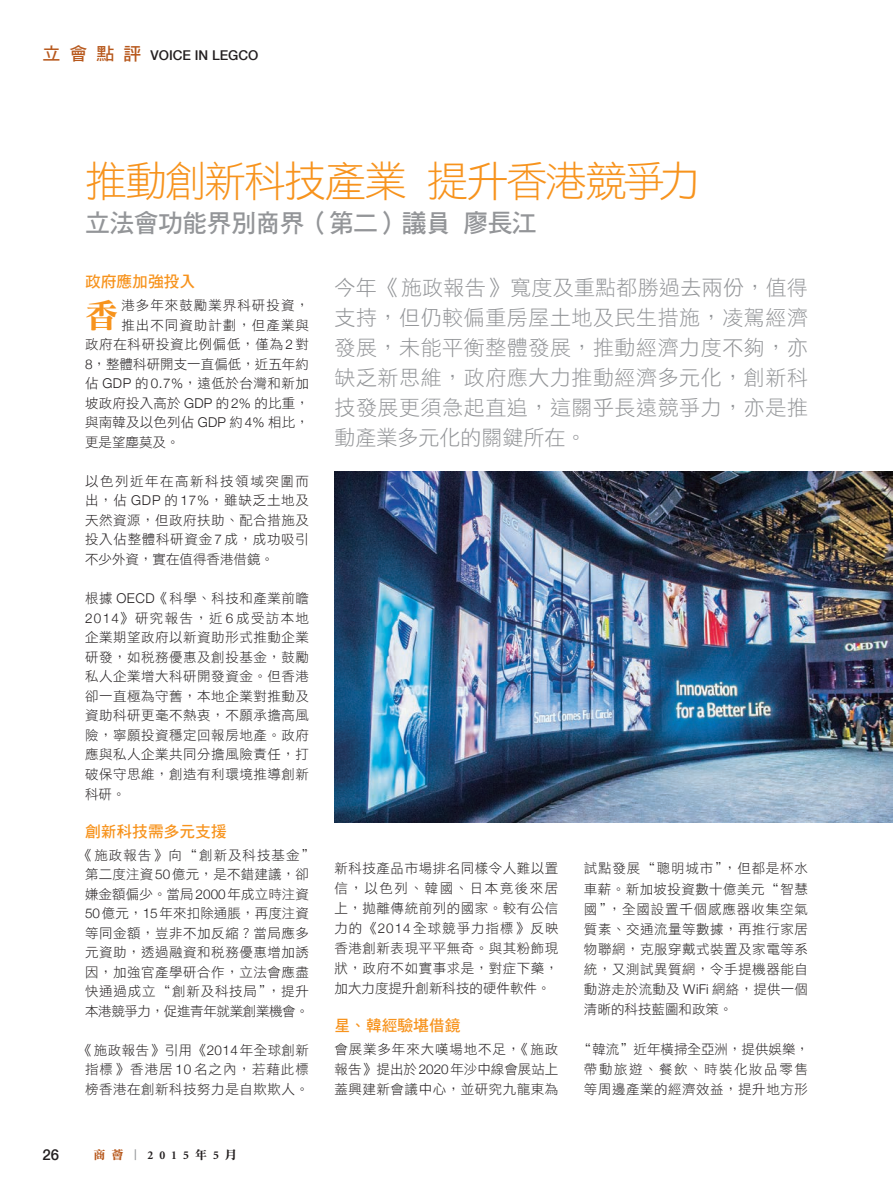
<style>
.page{position:relative;width:893px;height:1191px;background:#fff}
.page>*{position:absolute;margin:0;border:0;box-sizing:border-box;transform-origin:0 0}
.t1{font:42px "DF Hei Std W3";letter-spacing:-.055em;color:#f7931d}
.t2{font:33px "DF Li Song Std W7";color:#f7931d}
.t3{font:25.5px "DF Hei Std W7";letter-spacing:-.025em;color:#939598}
.t4{font:21px/30px "DF Hei Std W3";letter-spacing:.025em;color:#939598;text-align:justify}
.t5{font:15.75px "DF Hei Std W7";color:#f7931d}
.t6{font:500 15px "Helvetica Neue";color:#231f20}
.t7{font:13.5px/19.5px "DF Hei Std W3";letter-spacing:.04em;color:#231f20;text-align:justify}
.t8{font:13.5px "DF Hei Std W3";letter-spacing:.015em;color:#231f20}
.t9{font:13.5px "DF Hei Std W3";letter-spacing:.075em;color:#231f20}
.t10{font:13.5px "DF Hei Std W3";color:#231f20}
.t11{font:500 13.5px "Helvetica Neue";color:#231f20}
.t12{font:700 12px "Minion";color:#231f20}
.s1{font-family:"DF Hei Std W7";font-weight:400;font-size:18px;color:#b7581c}
.s2{font-family:"Helvetica Neue";font-weight:300}
.s3{font-family:"DF Li Song Std W7";font-weight:400;color:#b7581c}
.s4{font-family:"DF Li Song Std W7";font-weight:400;color:#939598}
.s5{font-family:"DF Li Song Std W7";font-weight:400}
</style>
<div class="page">
<img style="left:334px;top:472px;width:559px;height:351px">
<p class="t11" style="left:43px;top:44px;width:218px"><span class="s1">立會點評</span> VOICE IN LEGCO</p>
<h1 class="t1" style="left:85px;top:158px;width:617px">推動創新科技產業 提升香港競爭力</h1>
<h3 class="t3" style="left:85px;top:209px;width:453px">立法會功能界別商界（第二）議員 廖長江</h3>
<p class="t5" style="left:85px;top:273px;width:112px">政府應加強投入</p>
<h2 class="t2" style="left:85px;top:297px;width:34px">香</h2>
<p class="t9" style="left:121px;top:298px;width:189px">港多年來鼓勵業界科研投資，</p>
<p class="t9" style="left:121px;top:317px;width:189px">推出不同資助計劃，但產業與</p>
<p class="t7" style="left:85px;top:334px;width:225px">政府在科研投資比例偏低，僅為 <span class="s2">2</span> 對</p>
<p class="t10" style="left:85px;top:356px;width:225px"><span class="s2">8</span>，整體科研開支一直偏低，近五年約</p>
<p class="t7" style="left:85px;top:373px;width:225px">佔 <span class="s2">GDP</span> 的<span class="s2">0.7%</span>，遠低於台灣和新加</p>
<p class="t8" style="left:85px;top:395px;width:225px">坡政府投入高於 <span class="s2">GDP</span> 的<span class="s2">2%</span> 的比重，</p>
<p class="t8" style="left:85px;top:415px;width:225px">與南韓及以色列佔 <span class="s2">GDP</span> 約<span class="s2">4%</span> 相比，</p>
<p class="t7" style="left:85px;top:432px;width:96px">更是望塵莫及。</p>
<p class="t7" style="left:85px;top:471px;width:225px">以色列近年在高新科技領域突圍而出，佔 <span class="s2">GDP</span> 的 <span class="s2">17%</span>，雖缺乏土地及天然資源，但政府扶助、配合措施及投入佔整體科研資金 <span class="s2">7</span> 成，成功吸引不少外資，實在值得香港借鏡。</p>
<p class="t7" style="left:85px;top:588px;width:225px">根據 <span class="s2">OECD</span> 《科學、科技和產業前瞻<span class="s2">2014</span>》研究報告，近 <span class="s2">6</span> 成受訪本地企業期望政府以新資助形式推動企業研發，如稅務優惠及創投基金，鼓勵私人企業增大科研開發資金。但香港卻一直極為守舊，本地企業對推動及資助科研更毫不熱衷，不願承擔高風險，寧願投資穩定回報房地產。政府應與私人企業共同分擔風險責任，打破保守思維，創造有利環境推導創新科研。</p>
<p class="t5" style="left:85px;top:822px;width:143px">創新科技需多元支援</p>
<p class="t7" style="left:78px;top:844px;width:239px;text-align:center">《施政報告》向“創新及科技基金”第二度注資<span class="s2">50</span>億元，是不錯建議，卻嫌金額偏少。當局<span class="s2">2000</span>年成立時注資<br><span class="s2">50</span>億元，<span class="s2">15</span>年來扣除通脹，再度注資等同金額，豈非不加反縮？當局應多元資助，透過融資和稅務優惠增加誘因，加強官產學研合作，立法會應盡快通過成立“ 創新及科技局 ”，提升本港競爭力，促進青年就業創業機會。</p>
<p class="t7" style="left:78px;top:1040px;width:232px;text-align:center">《施政報告》引用《<span class="s2">2014</span>年全球創新指標》香港居 <span class="s2">10</span> 名之內，若藉此標榜香港在創新科技努力是自欺欺人。</p>
<p class="t6" style="left:43px;top:1142px;width:18px">26</p>
<p class="t12" style="left:94px;top:1148px;width:145px"><span class="s3">商薈</span><span class="s4">︱</span>2015<span class="s5">年</span>5<span class="s5">月</span></p>
<h3 class="t4" style="left:334px;top:272px;width:475px">今年《施政報告》寬度及重點都勝過去兩份，值得支持，但仍較偏重房屋土地及民生措施，凌駕經濟發展，未能平衡整體發展，推動經濟力度不夠，亦缺乏新思維，政府應大力推動經濟多元化，創新科技發展更須急起直追，這關乎長遠競爭力，亦是推動產業多元化的關鍵所在。</h3>
<p class="t7" style="left:335px;top:858px;width:225px">新科技產品市場排名同樣令人難以置信，以色列、韓國、日本竟後來居上，拋離傳統前列的國家。較有公信力的《<span class="s2">2014</span> 全球競爭力指標》反映香港創新表現平平無奇。與其粉飾現狀，政府不如實事求是，對症下藥，加大力度提升創新科技的硬件軟件。</p>
<p class="t5" style="left:334px;top:1017px;width:127px">星、韓經驗堪借鏡</p>
<p class="t7" style="left:334px;top:1039px;width:225px">會展業多年來大嘆場地不足，《施政報告》提出於<span class="s2">2020</span>年沙中線會展站上蓋興建新會議中心，並研究九龍東為</p>
<p class="t7" style="left:584px;top:858px;width:225px;line-height:20.1px">試點發展“ 聰明城市 ”，但都是杯水車薪。新加坡投資數十億美元“智慧國 ”，全國設置千個感應器收集空氣質素、交通流量等數據，再推行家居物聯網，克服穿戴式裝置及家電等系統，又測試異質網，令手提機器能自動游走於流動及 <span class="s2">WiFi</span> 網絡，提供一個清晰的科技藍圖和政策。</p>
<p class="t7" style="left:577px;top:1038px;width:233px;line-height:20.1px;text-align:center">“韓流”近年橫掃全亞洲，提供娛樂，帶動旅遊、餐飲、時裝化妝品零售等周邊產業的經濟效益，提升地方形</p>
</div>
